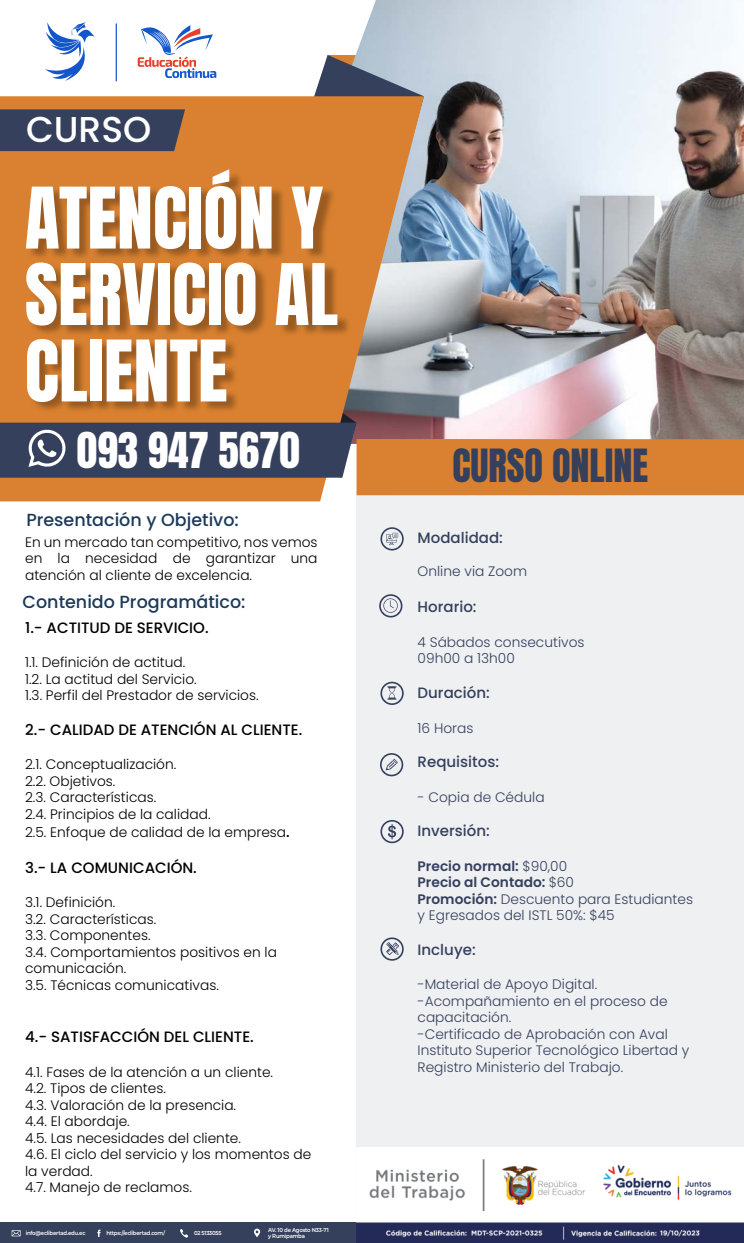
<style>
.page{position:relative;width:744px;height:1243px;background:#fff}
.page>*{position:absolute;margin:0;border:0;box-sizing:border-box;transform-origin:0 0}
.t1{font:72px/76.4px "Anton";color:#fff}
.t2{font:41.25px "Anton";color:#fff}
.t3{font:38.25px "Anton";color:#35405d}
.t4{font:500 36px "Poppins";color:#fff}
.t5{font:500 17.5px "Poppins";color:#1c3a59}
.t6{font:500 15px "Poppins";color:#000}
.t7{font:500 15px "Poppins";color:#35405d}
.t8{font:300 13.75px/16.5px "Poppins";color:#000}
.t9{font:300 13.75px/16.5px "Poppins";color:#35405d}
.t10{font:600 5.75px/6px "Montserrat";letter-spacing:-.04em;color:#fff;scale:.94 1}
.s1{font-weight:500;font-size:15px}
.s2{font-weight:600}
</style>
<div class="page">
<div style="left:356px;top:491px;width:388px;height:751px;background:#eff0f2"></div>
<img style="left:355px;top:0;width:389px;height:439px">
<svg style="left:204px;top:55px;width:220px;height:41px"></svg>
<svg style="left:0;top:96px;width:424px;height:405px;background:#cc8c53"></svg>
<svg style="left:138px;top:25px;width:78px;height:53px"></svg>
<svg style="left:46px;top:22px;width:49px;height:59px"></svg>
<hr style="left:116px;top:24px;width:1px;height:57px;background:#1356c9">
<div style="left:0;top:109px;width:185px;height:42px;background:#35405d"></div>
<img style="left:24px;top:168px;width:346px;height:271px">
<div style="left:356px;top:439px;width:388px;height:56px;background:#d98130"></div>
<svg style="left:380px;top:937px;width:24px;height:24px"></svg>
<svg style="left:380px;top:527px;width:24px;height:23px"></svg>
<svg style="left:380px;top:820px;width:24px;height:23px"></svg>
<svg style="left:379px;top:594px;width:23px;height:23px"></svg>
<svg style="left:380px;top:753px;width:23px;height:23px"></svg>
<svg style="left:380px;top:681px;width:24px;height:24px"></svg>
<div style="left:0;top:1222px;width:356px;height:20px;background:#35405d"></div>
<svg style="left:12px;top:1230px;width:9px;height:6px"></svg>
<svg style="left:180px;top:1229px;width:8px;height:8px"></svg>
<svg style="left:97px;top:1229px;width:4px;height:7px"></svg>
<svg style="left:254px;top:1228px;width:6px;height:9px"></svg>
<img style="left:356px;top:1147px;width:388px;height:95px">
<svg style="left:0;top:394px;width:356px;height:84px;background:#6d5851"></svg>
<h3 class="t4" style="left:26px;top:113px;width:127px">CURSO</h3>
<h1 class="t1" style="left:25px;top:185px;width:315px">ATENCIÓN Y<br>SERVICIO AL<br>CLIENTE</h1>
<h2 class="t2" style="left:77px;top:430px;width:224px">093 947 5670</h2>
<p class="t5" style="left:26px;top:512px;width:214px">Presentación y Objetivo:</p>
<p class="t8" style="left:25px;top:535px;width:294px;text-align:justify">En un mercado tan competitivo, nos vemos en la necesidad de garantizar una atención al cliente de excelencia.</p>
<p class="t5" style="left:23px;top:594px;width:224px">Contenido Programático:</p>
<p class="t6" style="left:25px;top:621px;width:185px">1.- ACTITUD DE SERVICIO.</p>
<p class="t8" style="left:25px;top:655px;width:235px">1.1. Definición de actitud.<br>1.2. La actitud del Servicio.<br>1.3. Perfil del Prestador de servicios.</p>
<p class="t6" style="left:25px;top:723px;width:279px">2.- CALIDAD DE ATENCIÓN AL CLIENTE.</p>
<p class="t8" style="left:25px;top:757px;width:187px">2.1. Conceptualización.<br>2.2. Objetivos.<br>2.3. Características.<br>2.4. Principios de la calidad.</p>
<p class="t8" style="left:25px;top:825px;width:266px">2.5. Enfoque de calidad de la empresa<span class="s1">.</span></p>
<p class="t6" style="left:25px;top:861px;width:173px">3.- LA COMUNICACIÓN.</p>
<p class="t8" style="left:25px;top:895px;width:253px">3.1. Definición.<br>3.2. Características.<br>3.3. Componentes.<br>3.4. Comportamientos positivos en la comunicación.<br>3.5. Técnicas comunicativas.</p>
<p class="t6" style="left:25px;top:1030px;width:230px">4.- SATISFACCIÓN DEL CLIENTE.</p>
<p class="t8" style="left:25px;top:1065px;width:288px">4.1. Fases de la atención a un cliente.<br>4.2. Tipos de clientes.<br>4.3. Valoración de la presencia.<br>4.4. El abordaje.<br>4.5. Las necesidades del cliente.<br>4.6. El ciclo del servicio y los momentos de la verdad.<br>4.7. Manejo de reclamos.</p>
<p class="t10" style="left:26px;top:1230px;width:65px">info@eclibertad.edu.ec</p>
<p class="t10" style="left:106px;top:1230px;width:64px">https://eclibertad.com/</p>
<p class="t10" style="left:268px;top:1226px;width:66px">AV. 10 de Agosto N33-71 y Rumipamba</p>
<p class="t10" style="left:194px;top:1230px;width:31px">02 5133055</p>
<h3 class="t3" style="left:452px;top:447px;width:197px">CURSO ONLINE</h3>
<p class="t7" style="left:417px;top:531px;width:87px">Modalidad:</p>
<p class="t9" style="left:417px;top:564px;width:111px">Online via Zoom</p>
<p class="t7" style="left:417px;top:600px;width:61px">Horario:</p>
<p class="t9" style="left:417px;top:635px;width:168px">4 Sábados consecutivos<br>09h00 a 13h00</p>
<p class="t7" style="left:417px;top:686px;width:74px">Duración:</p>
<p class="t9" style="left:417px;top:720px;width:57px">16 Horas</p>
<p class="t7" style="left:417px;top:755px;width:83px">Requisitos:</p>
<p class="t9" style="left:417px;top:789px;width:128px">- Copia de Cédula</p>
<p class="t7" style="left:417px;top:824px;width:74px">Inversión:</p>
<p class="t9" style="left:417px;top:858px;width:277px"><span class="s2">Precio normal:</span> $90,00<br><span class="s2">Precio al Contado:</span> $60<br><span class="s2">Promoción:</span> Descuento para Estudiantes y Egresados del ISTL 50%: $45</p>
<p class="t7" style="left:417px;top:942px;width:60px">Incluye:</p>
<p class="t9" style="left:417px;top:977px;width:273px">-Material de Apoyo Digital. -Acompañamiento en el proceso de capacitación.<br>-Certificado de Aprobación con Aval<br>Instituto Superior Tecnológico Libertad y<br>Registro Ministerio del Trabajo.</p>
</div>
